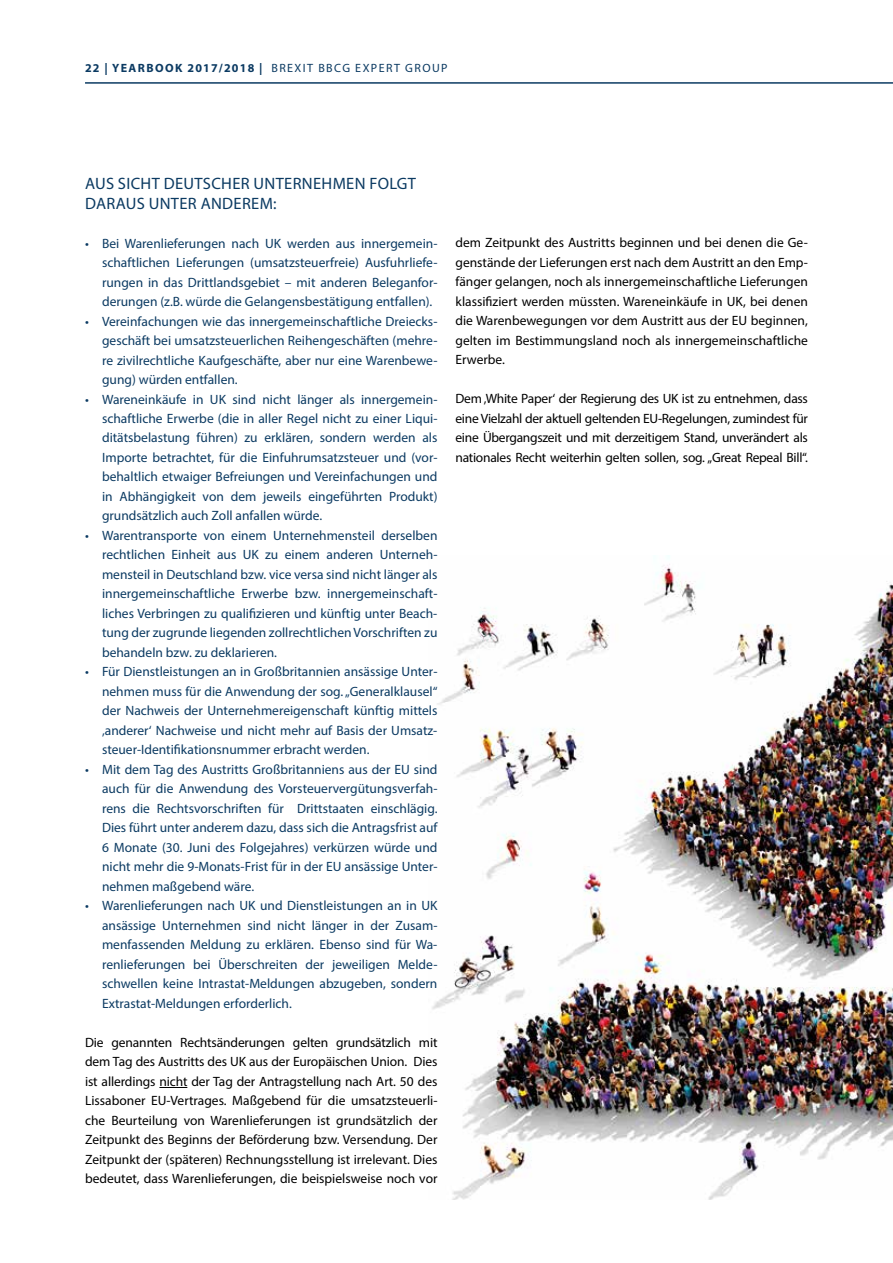
<style>
.page{position:relative;width:893px;height:1263px;background:#fff}
.page>*{position:absolute;margin:0;border:0;box-sizing:border-box;transform-origin:0 0}
.t1{font:16.5px/19.5px "Myriad Pro";letter-spacing:.02em;color:#0b3a62}
.t2{font:13.5px/19.5px "Myriad Pro";color:#0b3a62;text-align:justify}
.t3{font:13.5px/19.5px "Myriad Pro";color:#000;text-align:justify}
.t4{font:700 12px "Myriad Pro";letter-spacing:.1em;color:#0b3a62}
.s1{font-weight:400}
</style>
<div class="page">
<hr style="left:85px;top:82px;width:808px;height:2px;background:#0b3a62">
<img style="left:432px;top:555px;width:461px;height:644px">
<svg style="left:159px;top:1087px;width:28px;height:1px"></svg>
<p class="t4" style="left:85px;top:60px;width:364px">22 | YEARBOOK 2017/2018 | <span class="s1">BREXIT BBCG EXPERT GROUP</span></p>
<p class="t1" style="left:85px;top:173px;width:333px">AUS SICHT DEUTSCHER UNTERNEHMEN FOLGT<br>DARAUS UNTER ANDEREM:</p>
<p class="t2" style="left:102px;top:233px;width:337px;text-indent:-17px">• Bei Warenlieferungen nach UK werden aus innergemein&shy;schaftlichen Lieferungen (umsatzsteuerfreie) Ausfuhrliefe&shy;rungen in das Drittlandsgebiet – mit anderen Beleganfor&shy;derungen (z.B. würde die Gelangensbestätigung entfallen).</p>
<p class="t2" style="left:102px;top:311px;width:337px;text-indent:-17px">• Vereinfachungen wie das innergemeinschaftliche Dreiecks&shy;geschäft bei umsatzsteuerlichen Reihengeschäften (mehre&shy;re zivilrechtliche Kaufgeschäfte, aber nur eine Warenbewe&shy;gung) würden entfallen.</p>
<p class="t2" style="left:102px;top:389px;width:337px;text-indent:-17px">• Wareneinkäufe in UK sind nicht länger als innergemein&shy;schaftliche Erwerbe (die in aller Regel nicht zu einer Liqui&shy;ditätsbelastung führen) zu erklären, sondern werden als Importe betrachtet, für die Einfuhrumsatzsteuer und (vor&shy;behaltlich etwaiger Befreiungen und Vereinfachungen und in Abhängigkeit von dem jeweils eingeführten Produkt) grundsätzlich auch Zoll anfallen würde.</p>
<p class="t2" style="left:102px;top:525px;width:337px;text-indent:-17px">• Warentransporte von einem Unternehmensteil derselben rechtlichen Einheit aus UK zu einem anderen Unterneh&shy;mensteil in Deutschland bzw. vice versa sind nicht länger als innergemeinschaftliche Erwerbe bzw. innergemeinschaft&shy;liches Verbringen zu qualifizieren und künftig unter Beach&shy;tung der zugrunde liegenden zollrechtlichen Vorschriften zu behandeln bzw. zu deklarieren.</p>
<p class="t2" style="left:102px;top:662px;width:337px;text-indent:-17px">• Für Dienstleistungen an in Großbritannien ansässige Unter&shy;nehmen muss für die Anwendung der sog. „Generalklausel“ der Nachweis der Unternehmereigenschaft künftig mittels ‚anderer‘ Nachweise und nicht mehr auf Basis der Umsatz&shy;steuer-Identifikationsnummer erbracht werden.</p>
<p class="t2" style="left:102px;top:759px;width:337px;text-indent:-17px">• Mit dem Tag des Austritts Großbritanniens aus der EU sind auch für die Anwendung des Vorsteuervergütungsverfah&shy;rens die Rechtsvorschriften für Drittstaaten einschlägig.<br>Dies führt unter anderem dazu, dass sich die Antragsfrist auf 6 Monate (30. Juni des Folgejahres) verkürzen würde und nicht mehr die 9-Monats-Frist für in der EU ansässige Unter&shy;nehmen maßgebend wäre.</p>
<p class="t2" style="left:102px;top:896px;width:337px;text-indent:-17px">• Warenlieferungen nach UK und Dienstleistungen an in UK ansässige Unternehmen sind nicht länger in der Zusam&shy;menfassenden Meldung zu erklären. Ebenso sind für Wa&shy;renlieferungen bei Überschreiten der jeweiligen Melde&shy;schwellen keine Intrastat-Meldungen abzugeben, sondern Extrastat-Meldungen erforderlich.</p>
<p class="t3" style="left:85px;top:1032px;width:354px">Die genannten Rechtsänderungen gelten grundsätzlich mit dem Tag des Austritts des UK aus der Europäischen Union. Dies ist allerdings nicht der Tag der Antragstellung nach Art. 50 des Lissaboner EU-Vertrages. Maßgebend für die umsatzsteuerli&shy;che Beurteilung von Warenlieferungen ist grundsätzlich der Zeitpunkt des Beginns der Beförderung bzw. Versendung. Der Zeitpunkt der (späteren) Rechnungsstellung ist irrelevant. Dies bedeutet, dass Warenlieferungen, die beispielsweise noch vor</p>
<p class="t3" style="left:455px;top:233px;width:354px">dem Zeitpunkt des Austritts beginnen und bei denen die Ge&shy;genstände der Lieferungen erst nach dem Austritt an den Emp&shy;fänger gelangen, noch als innergemeinschaftliche Lieferungen klassifiziert werden müssten. Wareneinkäufe in UK, bei denen die Warenbewegungen vor dem Austritt aus der EU beginnen, gelten im Bestimmungsland noch als innergemeinschaftliche Erwerbe.</p>
<p class="t3" style="left:455px;top:389px;width:354px">Dem ‚White Paper‘ der Regierung des UK ist zu entnehmen, dass eine Vielzahl der aktuell geltenden EU-Regelungen, zumindest für eine Übergangszeit und mit derzeitigem Stand, unverändert als nationales Recht weiterhin gelten sollen, sog. „Great Repeal Bill“.</p>
</div>
